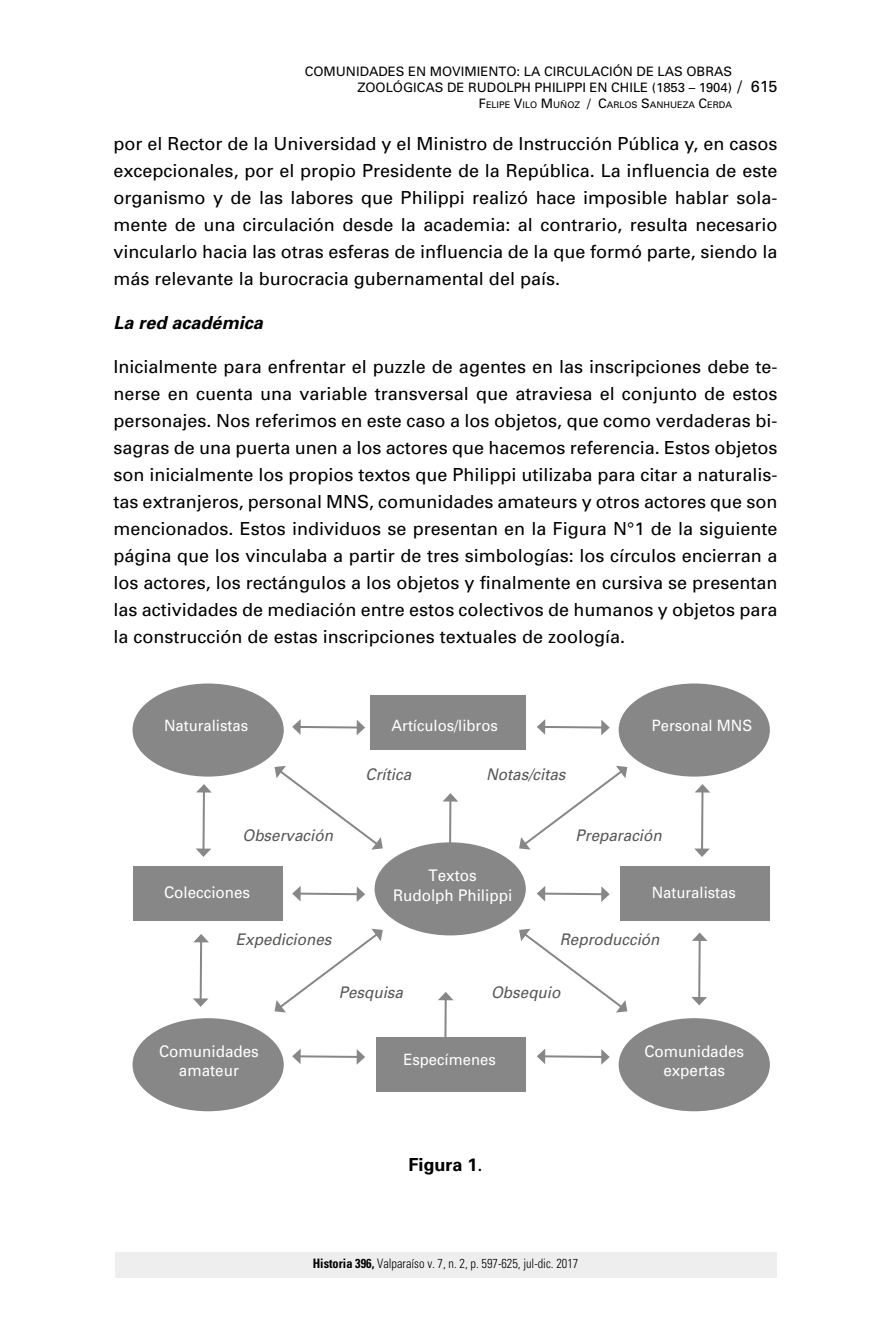
<style>
.page{position:relative;width:891px;height:1333px;background:#fff}
.page>*{position:absolute;margin:0;border:0;box-sizing:border-box;transform-origin:0 0}
.t1{font:18px/27px "Univers";color:#000;text-align:justify}
.t2{font:italic 700 18px "Univers";color:#000}
.t3{font:700 18px "Univers";color:#000}
.t4{font:italic 16px "Univers";color:#575756;scale:.95 1}
.t5{font:16px/19.2px "Univers";color:#fff;text-align:center;scale:.95 1}
.t6{font:16px "Univers";color:#000}
.t7{font:15.6px "Univers";color:#fff;scale:.95 1}
.t8{font:13px/15.6px "Univers";color:#000;text-align:right}
.t9{font:300 condensed 13px "Univers";color:#000;scale:.95 1}
.t10{font:9.2px "Univers";color:#000}
.s1{font-size:13px}
.s2{font-weight:400}
.s3{font-weight:700}
</style>
<div class="page">
<div style="left:114px;top:1251px;width:662px;height:26px;background:#eee"></div>
<div style="left:132px;top:683px;width:151px;height:93px;background:#878787;border-radius:50%"></div>
<div style="left:132px;top:1018px;width:151px;height:93px;background:#878787;border-radius:50%"></div>
<div style="left:618px;top:1018px;width:151px;height:93px;background:#878787;border-radius:50%"></div>
<div style="left:618px;top:683px;width:151px;height:93px;background:#878787;border-radius:50%"></div>
<div style="left:374px;top:842px;width:151px;height:93px;background:#878787;border-radius:50%"></div>
<div style="left:133px;top:866px;width:149px;height:54px;background:#878787"></div>
<div style="left:620px;top:866px;width:149px;height:54px;background:#878787"></div>
<div style="left:371px;top:694px;width:149px;height:55px;background:#878787"></div>
<div style="left:376px;top:694px;width:149px;height:55px;background:#878787"></div>
<div style="left:376px;top:1037px;width:149px;height:55px;background:#878787"></div>
<hr style="left:202px;top:791px;width:3px;height:58px;background:#878787">
<svg style="left:196px;top:848px;width:15px;height:9px"></svg>
<svg style="left:196px;top:784px;width:15px;height:8px"></svg>
<hr style="left:199px;top:941px;width:3px;height:58px;background:#878787">
<svg style="left:193px;top:998px;width:15px;height:8px"></svg>
<svg style="left:193px;top:934px;width:16px;height:8px"></svg>
<hr style="left:700px;top:791px;width:3px;height:58px;background:#878787">
<svg style="left:694px;top:848px;width:15px;height:9px"></svg>
<svg style="left:695px;top:784px;width:15px;height:8px"></svg>
<hr style="left:698px;top:940px;width:2px;height:57px;background:#878787">
<svg style="left:691px;top:996px;width:15px;height:9px"></svg>
<svg style="left:692px;top:932px;width:15px;height:9px"></svg>
<hr style="left:444px;top:999px;width:2px;height:58px;background:#878787">
<svg style="left:438px;top:992px;width:15px;height:8px"></svg>
<hr style="left:449px;top:800px;width:2px;height:58px;background:#878787">
<svg style="left:443px;top:793px;width:15px;height:8px"></svg>
<hr style="left:544px;top:892px;width:58px;height:3px;background:#878787">
<svg style="left:537px;top:886px;width:8px;height:15px"></svg>
<svg style="left:601px;top:886px;width:8px;height:16px"></svg>
<hr style="left:299px;top:892px;width:58px;height:3px;background:#878787">
<svg style="left:292px;top:886px;width:8px;height:15px"></svg>
<svg style="left:356px;top:886px;width:9px;height:16px"></svg>
<hr style="left:299px;top:1055px;width:58px;height:2px;background:#878787">
<svg style="left:292px;top:1049px;width:8px;height:15px"></svg>
<svg style="left:356px;top:1049px;width:9px;height:15px"></svg>
<hr style="left:299px;top:726px;width:58px;height:2px;background:#878787">
<svg style="left:292px;top:720px;width:8px;height:14px"></svg>
<svg style="left:356px;top:720px;width:9px;height:15px"></svg>
<hr style="left:544px;top:1055px;width:58px;height:2px;background:#878787">
<svg style="left:537px;top:1049px;width:8px;height:15px"></svg>
<svg style="left:601px;top:1049px;width:8px;height:15px"></svg>
<hr style="left:544px;top:726px;width:58px;height:2px;background:#878787">
<svg style="left:537px;top:719px;width:8px;height:15px"></svg>
<svg style="left:601px;top:720px;width:8px;height:15px"></svg>
<svg style="left:519px;top:928px;width:108px;height:84px"></svg>
<svg style="left:519px;top:765px;width:108px;height:84px"></svg>
<svg style="left:274px;top:928px;width:108px;height:84px"></svg>
<svg style="left:274px;top:765px;width:108px;height:84px"></svg>
<p class="t8" style="left:304px;top:64px;width:428px">COMUNIDADES EN MOVIMIENTO: LA CIRCULACIÓN DE LAS OBRAS<br>ZOOLÓGICAS DE RUDOLPH PHILIPPI EN CHILE (1853 – 1904)</p>
<p class="t10" style="left:478px;top:99px;width:13px"><span class="s1">F</span>ELIPE</p>
<p class="t10" style="left:513px;top:99px;width:100px"><span class="s1">V</span>ILO <span class="s1">M</span>U ÑOZ <span class="s1">/ C</span>ARLOS</p>
<p class="t10" style="left:641px;top:99px;width:17px"><span class="s1">S</span>ANHUEZA</p>
<p class="t10" style="left:698px;top:99px;width:16px"><span class="s1">C</span>ERDA</p>
<p class="t6" style="left:737px;top:77px;width:42px">/ 615</p>
<p class="t1" style="left:113px;top:130px;width:665px">por el Rector de la Universidad y el Ministro de Instrucción Pública y, en casos excepcionales, por el propio Presidente de la República. La influencia de este organismo y de las labores que Philippi realizó hace imposible hablar sola&shy;mente de una circulación desde la academia: al contrario, resulta necesario vincularlo hacia las otras esferas de influencia de la que formó parte, siendo la más relevante la burocracia gubernamental del país.</p>
<p class="t2" style="left:113px;top:311px;width:151px">La red académica</p>
<p class="t1" style="left:113px;top:353px;width:665px">Inicialmente para enfrentar el puzzle de agentes en las inscripciones debe te&shy;nerse en cuenta una variable transversal que atraviesa el conjunto de estos personajes. Nos referimos en este caso a los objetos, que como verdaderas bi&shy;sagras de una puerta unen a los actores que hacemos referencia. Estos objetos son inicialmente los propios textos que Philippi utilizaba para citar a naturalis&shy;tas extranjeros, personal MNS, comunidades amateurs y otros actores que son mencionados. Estos individuos se presentan en la Figura N°1 de la siguiente página que los vinculaba a partir de tres simbologías: los círculos encierran a los actores, los rectángulos a los objetos y finalmente en cursiva se presentan las actividades de mediación entre estos colectivos de humanos y objetos para la construcción de estas inscripciones textuales de zoología.</p>
<p class="t7" style="left:164px;top:716px;width:90px">Naturalistas</p>
<p class="t7" style="left:391px;top:716px;width:113px">Artículos/libros</p>
<p class="t7" style="left:651px;top:716px;width:107px">Personal MNS</p>
<p class="t4" style="left:365px;top:764px;width:50px">Crítica</p>
<p class="t4" style="left:486px;top:764px;width:85px">Notas/citas</p>
<p class="t4" style="left:242px;top:826px;width:97px">Observación</p>
<p class="t4" style="left:575px;top:825px;width:92px">Preparación</p>
<p class="t5" style="left:164px;top:882px;width:92px">Colecciones</p>
<p class="t5" style="left:393px;top:865px;width:127px;line-height:20px">Textos<br>Rudolph Philippi</p>
<p class="t7" style="left:651px;top:882px;width:90px">Naturalistas</p>
<p class="t4" style="left:236px;top:929px;width:102px">Expediciones</p>
<p class="t4" style="left:559px;top:929px;width:106px">Reproducción</p>
<p class="t4" style="left:338px;top:982px;width:69px">Pesquisa</p>
<p class="t4" style="left:491px;top:982px;width:74px">Obsequio</p>
<p class="t5" style="left:159px;top:1041px;width:106px">Comunidades amateur</p>
<p class="t5" style="left:644px;top:1041px;width:106px">Comunidades expertas</p>
<p class="t7" style="left:403px;top:1050px;width:99px">Especímenes</p>
<p class="t3" style="left:408px;top:1153px;width:76px">Figura 1<span class="s2">.</span></p>
<p class="t9" style="left:312px;top:1255px;width:281px"><span class="s3">Historia 396,</span> Valparaíso v. 7, n. 2, p. 597-625, jul-dic. 2017</p>
</div>
